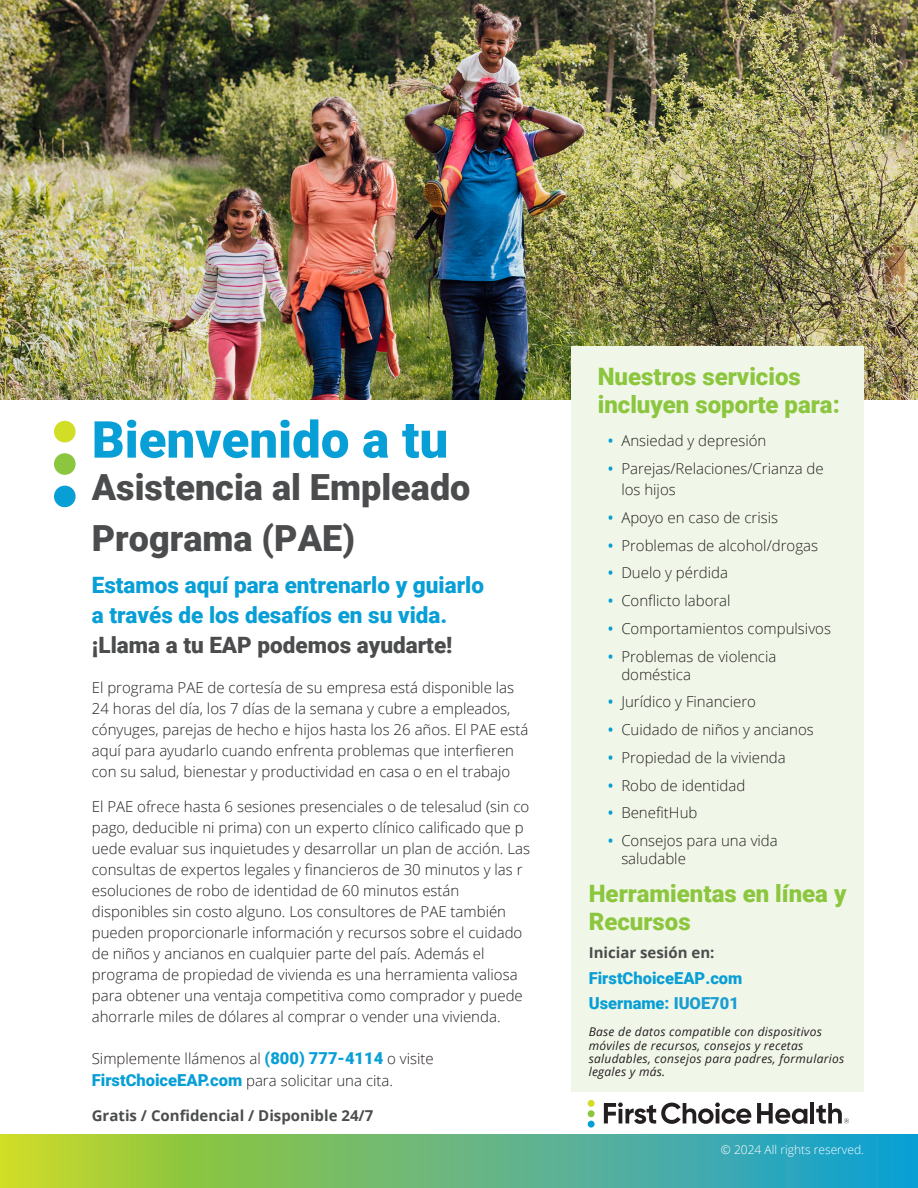
<style>
.page{position:relative;width:918px;height:1188px;background:#fff}
.page>*{position:absolute;margin:0;border:0;box-sizing:border-box;transform-origin:0 0}
.t1{font:900 51px "Roboto";color:#089fd6}
.t2{font:900 36px/51.6px "Roboto";color:#4b4c4d}
.t3{font:900 24px/28.5px "Roboto";color:#8bc63e}
.t4{font:900 22.5px/30px "Roboto";color:#089fd6}
.t5{font:900 16.5px/25.5px "Roboto";color:#089fd6}
.t6{font:300 15px/21px "Open Sans";color:#231f20}
.t7{font:700 15px "Open Sans";color:#4b4c4d}
.t8{font:italic 12px/13.4px "Open Sans";letter-spacing:.02em;color:#231f20}
.t9{font:300 12px "Open Sans";color:#fff}
.s1{color:#4b4c4d}
.s2{color:#21211f}
.s3{font-family:"Roboto";font-weight:900;font-size:16.5px;color:#089fd6}
.s4{font-weight:600;color:#089fd6}
.s5{color:#199dd2}
.s6{font-style:inherit}
</style>
<div class="page">
<svg style="left:0;top:1134px;width:918px;height:54px;background:#68b87c"></svg>
<div style="left:54px;top:486px;width:22px;height:21px;background:#089fd6;border-radius:50%"></div>
<div style="left:54px;top:453px;width:22px;height:22px;background:#8bc63e;border-radius:50%"></div>
<div style="left:54px;top:421px;width:22px;height:21px;background:#d2dd25;border-radius:50%"></div>
<img style="left:0;top:0;width:918px;height:400px">
<div style="left:571px;top:347px;width:293px;height:745px;background:#f1f7e8"></div>
<div style="left:588px;top:1121px;width:7px;height:7px;background:#089fd6;border-radius:50%"></div>
<div style="left:588px;top:1110px;width:7px;height:7px;background:#8bc63e;border-radius:50%"></div>
<div style="left:588px;top:1100px;width:7px;height:7px;background:#d2dd25;border-radius:50%"></div>
<svg style="left:604px;top:1102px;width:147px;height:22px"></svg>
<svg style="left:757px;top:1103px;width:50px;height:21px"></svg>
<hr style="left:811px;top:1102px;width:3px;height:21px;background:#231f20">
<svg style="left:816px;top:1103px;width:33px;height:21px"></svg>
<p class="t1" style="left:92px;top:404px;width:358px">Bienvenido a tu</p>
<p class="t2" style="left:92px;top:460px;width:380px">Asistencia al Empleado<br>Programa (PAE)</p>
<p class="t4" style="left:92px;top:569px;width:394px">Estamos aquí para entrenarlo y guiarlo a través de los desafíos en su vida. <span class="s1">¡Llama a tu EAP podemos ayudarte!</span></p>
<p class="t6" style="left:92px;top:677px;width:438px">El programa PAE de cortesía de su empresa está disponible las 24 horas del día, los 7 días de la semana y cubre a empleados, cónyuges, parejas de hecho e hijos hasta los 26 años. El PAE está aquí para ayudarlo cuando enfrenta problemas que interfieren con su salud, bienestar y productividad en casa o en el trabajo</p>
<p class="t6" style="left:92px;top:795px;width:440px">El PAE ofrece hasta <span class="s2">6</span> sesiones presenciales o de telesalud (sin co pago, deducible ni prima) con un experto clínico calificado que p uede evaluar sus inquietudes y desarrollar un plan de acción. Las consultas de expertos legales y financieros de 30 minutos y las r esoluciones de robo de identidad de 60 minutos están disponibles sin costo alguno. Los consultores de PAE también pueden proporcionarle información y recursos sobre el cuidado de niños y ancianos en cualquier parte del país. Además el programa de propiedad de vivienda es una herramienta valiosa para obtener una ventaja competitiva como comprador y puede ahorrarle miles de dólares al comprar o vender una vivienda.</p>
<p class="t6" style="left:92px;top:1047px;width:344px;line-height:22.2px">Simplemente llámenos al <span class="s3">(800) 777-4114</span> o visite<br><span class="s3">FirstChoiceEAP.com</span> para solicitar una cita.</p>
<p class="t7" style="left:92px;top:1105px;width:283px">Gratis / Confidencial / Disponible 24/7</p>
<p class="t3" style="left:598px;top:361px;width:244px">Nuestros servicios incluyen soporte para:</p>
<p class="t6" style="left:608px;top:430px;width:160px"><span class="s4">•</span> Ansiedad y depresión</p>
<p class="t6" style="left:621px;top:458px;width:204px;text-indent:-13px"><span class="s4">•</span> Parejas/Relaciones/Crianza de los hijos</p>
<p class="t6" style="left:608px;top:507px;width:172px"><span class="s4">•</span> Apoyo en caso de crisis</p>
<p class="t6" style="left:608px;top:534px;width:212px"><span class="s4">•</span> Problemas de alcohol/drogas</p>
<p class="t6" style="left:608px;top:562px;width:122px"><span class="s4">•</span> Duelo y pérdida</p>
<p class="t6" style="left:608px;top:590px;width:124px"><span class="s4">•</span> Conflicto laboral</p>
<p class="t6" style="left:608px;top:618px;width:225px"><span class="s4">•</span> Comportamientos compulsivos</p>
<p class="t6" style="left:621px;top:647px;width:157px;line-height:18px;text-indent:-13px"><span class="s4">•</span> Problemas de violencia doméstica</p>
<p class="t6" style="left:608px;top:691px;width:150px"><span class="s4">•</span> Jurídico y Financiero</p>
<p class="t6" style="left:608px;top:719px;width:208px"><span class="s4">•</span> Cuidado de niños y ancianos</p>
<p class="t6" style="left:608px;top:747px;width:179px"><span class="s4">•</span> Propiedad de la vivienda</p>
<p class="t6" style="left:608px;top:774px;width:139px"><span class="s4">•</span> Robo de identidad</p>
<p class="t6" style="left:608px;top:802px;width:91px"><span class="s4">•</span> BenefitHub</p>
<p class="t6" style="left:621px;top:831px;width:158px;line-height:18px;text-indent:-13px"><span class="s4">•</span> Consejos para una vida saludable</p>
<p class="t3" style="left:589px;top:878px;width:259px">Herramientas en línea y<br>Recursos</p>
<p class="t7" style="left:589px;top:942px;width:127px">Iniciar sesión en:</p>
<p class="t5" style="left:589px;top:965px;width:155px">FirstChoiceEAP.com<br>Username: <span class="s5">IUOE701</span></p>
<p class="t8" style="left:589px;top:1025px;width:257px">Base de datos compatible con dispositivos móviles de recursos, consejos y recetas saludables, consejos para padres, formularios legales y más.</p>
<p class="t9" style="left:721px;top:1141px;width:145px">© 202<span class="s6">4</span> All rights reserved.</p>
</div>
